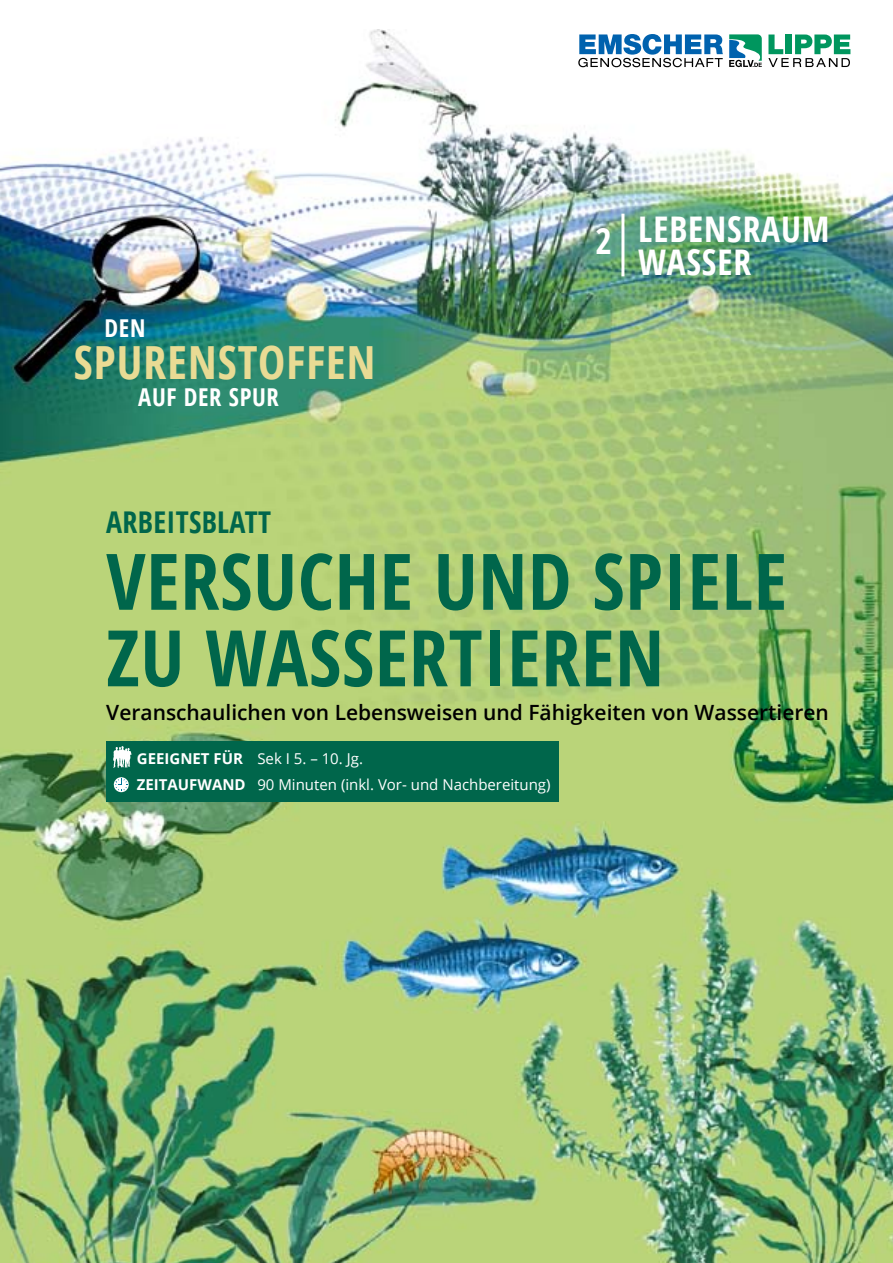
<style>
.page{position:relative;width:893px;height:1263px;background:#fff}
.page>*{position:absolute;margin:0;border:0;box-sizing:border-box;transform-origin:0 0}
.t1{font:700 condensed 78px "Open Sans";letter-spacing:.01em;color:#00664b}
.t2{font:700 condensed 45.75px "Open Sans";letter-spacing:.025em;color:#e9db94}
.t3{font:700 condensed 35.4px "Open Sans";color:#fff}
.t4{font:700 condensed 30px "Open Sans";letter-spacing:.01em;color:#00664b}
.t5{font:700 condensed 24.6px "Open Sans";letter-spacing:.025em;color:#fff}
.t6{font:600 21px "Open Sans";color:#000}
.t7{font:15px/25.8px "Open Sans";color:#fff}
.s1{font-weight:700}
</style>
<div class="page">
<img style="left:0;top:29px;width:893px;height:1234px">
<svg style="left:578px;top:34px;width:145px;height:33px"></svg>
<svg style="left:768px;top:35px;width:82px;height:32px"></svg>
<svg style="left:729px;top:34px;width:33px;height:33px"></svg>
<hr style="left:621px;top:214px;width:3px;height:62px;background:#fff">
<div style="left:106px;top:741px;width:453px;height:60px;background:#00664b"></div>
<svg style="left:114px;top:777px;width:15px;height:15px"></svg>
<svg style="left:113px;top:746px;width:19px;height:22px"></svg>
<h3 class="t5" style="left:105px;top:311px;width:42px">DEN</h3>
<h2 class="t2" style="left:74px;top:330px;width:303px">SPURENSTOFFEN</h2>
<h3 class="t5" style="left:138px;top:380px;width:142px">AUF DER SPUR</h3>
<h3 class="t3" style="left:595px;top:217px;width:18px">2</h3>
<h3 class="t3" style="left:638px;top:204px;width:69px">LEBENSRAU</h3>
<h3 class="t3" style="left:802px;top:204px;width:29px">M</h3>
<h3 class="t3" style="left:638px;top:237px;width:47px">WASSER</h3>
<h3 class="t4" style="left:106px;top:501px;width:166px">ARBEITSBLATT</h3>
<h1 class="t1" style="left:106px;top:527px;width:77px">VERSU</h1>
<h1 class="t1" style="left:298px;top:527px;width:181px">CHE UND</h1>
<h1 class="t1" style="left:592px;top:527px;width:188px">SPIELE</h1>
<h1 class="t1" style="left:106px;top:603px;width:197px">ZU WASSERTIEREN</h1>
<h3 class="t6" style="left:106px;top:698px;width:724px">Veranschaulichen von Lebensweisen und Fähigkeiten von Wassertieren</h3>
<p class="t7" style="left:137px;top:745px;width:415px"><span class="s1">GEEIGNET FÜR</span> Sek I 5. – 10. Jg.<br><span class="s1">ZEITAUFWAND</span> 90 Minuten (inkl. Vor- und Nachbereitung)</p>
</div>
